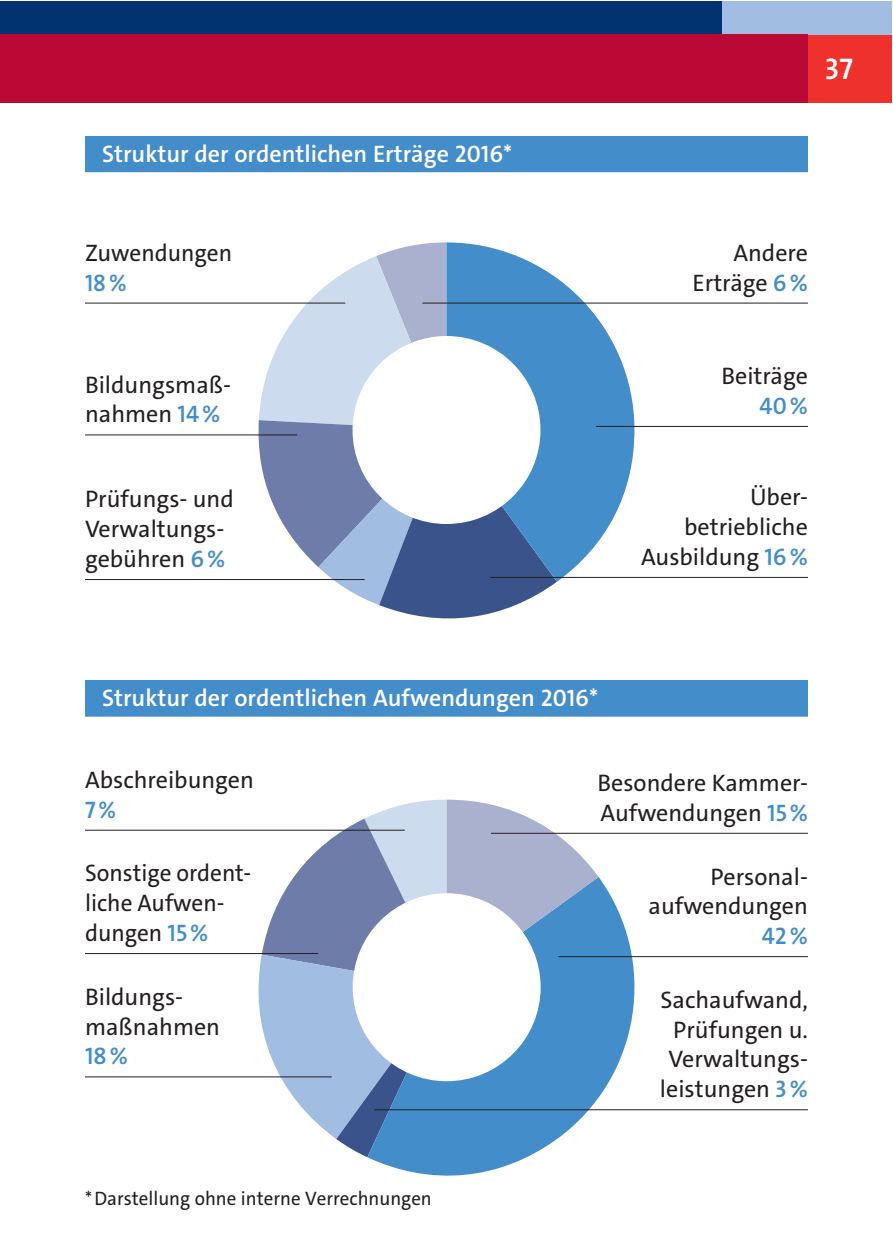
<style>
.page{position:relative;width:893px;height:1259px;background:#fff}
.page>*{position:absolute;margin:0;border:0;box-sizing:border-box;transform-origin:0 0}
.t1{font:600 30px "The Sans C4 s";color:#fff}
.t2{font:24px/29.7px "The Sans C4 s";color:#231f20}
.t3{font:600 24px "The Sans C4 s";color:#fff}
.t4{font:600 24px "The Sans C4 s";color:#448dcb}
.t5{font:19.5px "The Sans C4 s";color:#231f20}
.s1{font-weight:600;color:#448dcb}
</style>
<div class="page">
<svg style="left:367px;top:877px;width:292px;height:299px"></svg>
<svg style="left:249px;top:799px;width:350px;height:358px"></svg>
<div style="left:353px;top:893px;width:188px;height:188px;background:#fff;border-radius:50%"></div>
<svg style="left:256px;top:242px;width:301px;height:377px"></svg>
<svg style="left:446px;top:242px;width:188px;height:340px;fill:#448dcb"></svg>
<div style="left:353px;top:336px;width:187px;height:188px;background:#fff;border-radius:50%"></div>
<div style="left:808px;top:34px;width:83px;height:68px;background:#ee312c"></div>
<div style="left:0;top:2px;width:723px;height:32px;background:#013371"></div>
<div style="left:723px;top:2px;width:168px;height:32px;background:#a2bde2"></div>
<div style="left:0;top:34px;width:808px;height:68px;background:#ba0934"></div>
<div style="left:85px;top:136px;width:723px;height:34px;background:#448dcb"></div>
<div style="left:85px;top:138px;width:723px;height:34px;background:#448dcb"></div>
<div style="left:85px;top:680px;width:723px;height:34px;background:#448dcb"></div>
<div style="left:85px;top:682px;width:723px;height:34px;background:#448dcb"></div>
<hr style="left:85px;top:829px;width:320px;height:1px;background:#231f20">
<hr style="left:85px;top:953px;width:233px;height:1px;background:#231f20">
<hr style="left:85px;top:1076px;width:247px;height:1px;background:#231f20">
<hr style="left:85px;top:302px;width:260px;height:1px;background:#231f20">
<hr style="left:85px;top:434px;width:212px;height:1px;background:#231f20">
<hr style="left:85px;top:579px;width:280px;height:1px;background:#231f20">
<hr style="left:422px;top:302px;width:386px;height:1px;background:#231f20">
<hr style="left:596px;top:426px;width:212px;height:1px;background:#231f20">
<hr style="left:490px;top:577px;width:318px;height:1px;background:#231f20">
<hr style="left:491px;top:833px;width:317px;height:1px;background:#231f20">
<hr style="left:558px;top:956px;width:250px;height:1px;background:#231f20">
<hr style="left:374px;top:1109px;width:434px;height:1px;background:#231f20">
<p class="t3" style="left:102px;top:138px;width:412px">Struktur der ordentlichen Erträge 2016*</p>
<p class="t2" style="left:85px;top:238px;width:149px">Zuwendungen</p>
<p class="t4" style="left:85px;top:267px;width:43px">18%</p>
<p class="t2" style="left:85px;top:370px;width:147px">Bildungsmaß&shy;nahmen <span class="s1">14%</span></p>
<p class="t2" style="left:85px;top:485px;width:150px">Prüfungs- und<br>Verwaltungs&shy;gebühren <span class="s1">6%</span></p>
<p class="t1" style="left:825px;top:50px;width:30px">37</p>
<p class="t2" style="left:693px;top:238px;width:117px;text-align:right">Andere<br>Erträge <span class="s1">6%</span></p>
<p class="t2" style="left:721px;top:361px;width:88px">Beiträge</p>
<p class="t4" style="left:759px;top:390px;width:50px">40%</p>
<p class="t2" style="left:641px;top:482px;width:168px;text-align:right">Über&shy;betriebliche<br>Ausbildung <span class="s1">16%</span></p>
<p class="t3" style="left:102px;top:683px;width:498px">Struktur der ordentlichen Aufwendungen 2016*</p>
<p class="t2" style="left:85px;top:765px;width:170px">Abschreibungen</p>
<p class="t4" style="left:85px;top:794px;width:33px">7%</p>
<p class="t2" style="left:85px;top:858px;width:168px">Sonstige ordent&shy;liche Aufwen&shy;dungen <span class="s1">15%</span></p>
<p class="t2" style="left:85px;top:982px;width:137px">Bildungs&shy;maßnahmen</p>
<p class="t4" style="left:85px;top:1040px;width:44px">18%</p>
<p class="t5" style="left:85px;top:1186px;width:348px">*Darstellung ohne interne Verrechnungen</p>
<p class="t2" style="left:597px;top:768px;width:212px">Besondere Kammer-<br>Aufwendungen <span class="s1">15%</span></p>
<p class="t2" style="left:649px;top:861px;width:161px;text-align:right">Personal&shy;aufwendungen</p>
<p class="t4" style="left:762px;top:920px;width:48px">42%</p>
<p class="t2" style="left:660px;top:985px;width:149px;text-align:center">Sachaufwand,<br>Prüfungen u.<br>Verwaltungs&shy;leistungen <span class="s1">3%</span></p>
</div>
